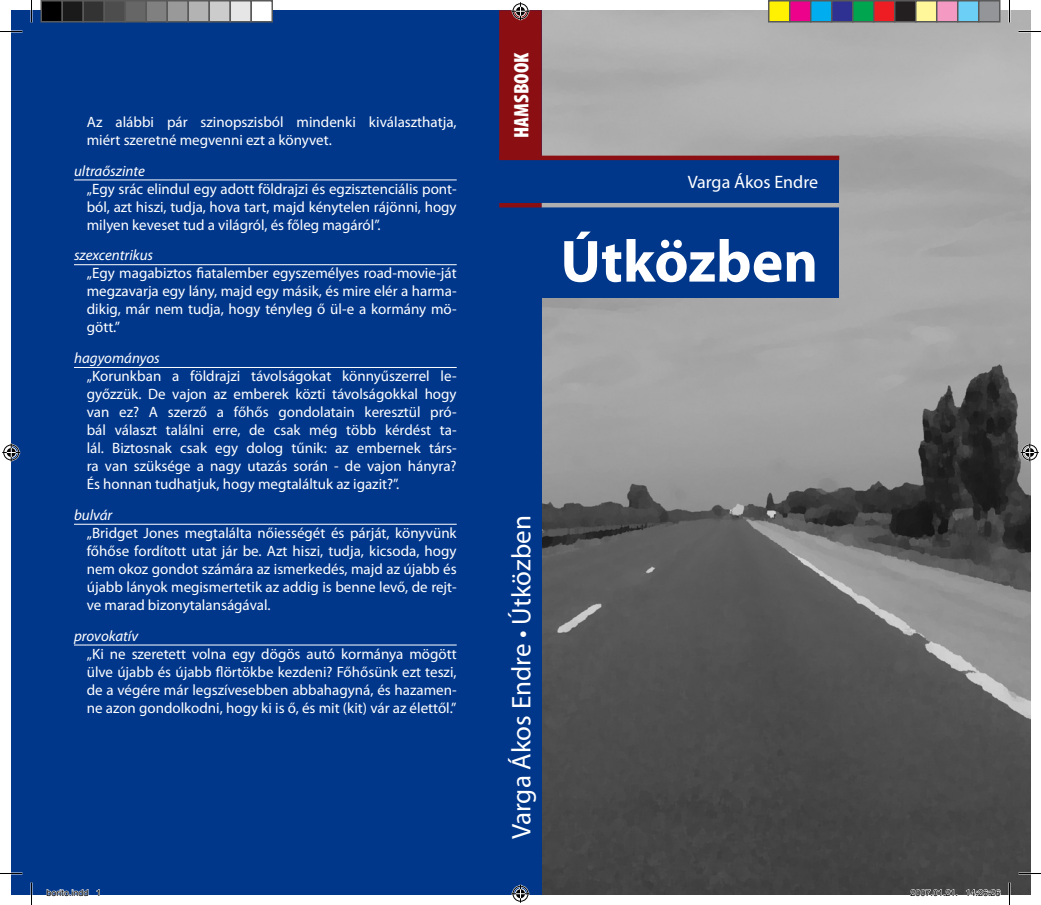
<style>
.page{position:relative;width:1041px;height:905px;background:#fff}
.page>*{position:absolute;margin:0;border:0;box-sizing:border-box;transform-origin:0 0}
.t1{font:700 60px "Myriad Pro";color:#fff}
.t2{font:27px "Myriad Pro";color:#fff}
.t3{font:900 condensed 21px "Myriad Pro";color:#fff}
.t4{font:18px "Myriad Pro";color:#fff}
.t5{font:15px/18px "Myriad Pro";color:#fff;text-align:justify}
.t6{font:italic 15px "Myriad Pro";color:#fff}
.t7{font:9px "Helvetica";color:#000}
</style>
<div class="page">
<div style="left:11px;top:10px;width:531px;height:885px;background:#00378b"></div>
<img style="left:542px;top:10px;width:489px;height:885px">
<div style="left:541px;top:159px;width:298px;height:138px;background:#00378b"></div>
<div style="left:499px;top:10px;width:43px;height:149px;background:#8b0e13"></div>
<hr style="left:74px;top:180px;width:383px;height:1px;background:#fff">
<hr style="left:74px;top:264px;width:383px;height:1px;background:#fff">
<hr style="left:74px;top:367px;width:383px;height:1px;background:#fff">
<hr style="left:74px;top:524px;width:383px;height:1px;background:#fff">
<hr style="left:74px;top:645px;width:383px;height:1px;background:#fff">
<hr style="left:499px;top:203px;width:43px;height:4px;background:#8b0e13">
<hr style="left:499px;top:156px;width:340px;height:4px;background:#8b0e13">
<hr style="left:542px;top:203px;width:297px;height:4px;background:#afafaf">
<hr style="left:0;top:872px;width:22px;height:2px;background:#fff">
<hr style="left:1018px;top:872px;width:23px;height:2px;background:#fff">
<svg style="left:0;top:31px;width:22px;height:1px"></svg>
<svg style="left:1018px;top:31px;width:23px;height:1px"></svg>
<svg style="left:0;top:873px;width:22px;height:1px"></svg>
<svg style="left:1018px;top:873px;width:23px;height:1px"></svg>
<svg style="left:31px;top:0;width:1px;height:22px"></svg>
<svg style="left:31px;top:882px;width:1px;height:23px"></svg>
<svg style="left:1009px;top:0;width:1px;height:22px"></svg>
<svg style="left:1009px;top:882px;width:1px;height:23px"></svg>
<svg style="left:511px;top:2px;width:18px;height:18px"></svg>
<svg style="left:511px;top:885px;width:18px;height:18px"></svg>
<svg style="left:2px;top:443px;width:18px;height:18px"></svg>
<svg style="left:1021px;top:443px;width:18px;height:18px"></svg>
<div style="left:41px;top:1px;width:21px;height:21px;background:#000"></div>
<div style="left:40px;top:0;width:23px;height:22px;border:2px solid #595959"></div>
<div style="left:62px;top:1px;width:21px;height:21px;background:#1a1a1a"></div>
<div style="left:62px;top:0;width:22px;height:22px;border:2px solid #595959"></div>
<div style="left:83px;top:1px;width:21px;height:21px;background:#333"></div>
<div style="left:82px;top:0;width:23px;height:22px;border:2px solid #595959"></div>
<div style="left:104px;top:1px;width:21px;height:21px;background:#4d4d4d"></div>
<div style="left:104px;top:0;width:22px;height:22px;border:2px solid #595959"></div>
<div style="left:125px;top:1px;width:21px;height:21px;background:#666"></div>
<div style="left:124px;top:0;width:23px;height:22px;border:2px solid #595959"></div>
<div style="left:146px;top:1px;width:21px;height:21px;background:#808080"></div>
<div style="left:146px;top:0;width:22px;height:22px;border:2px solid #595959"></div>
<div style="left:167px;top:1px;width:21px;height:21px;background:#999"></div>
<div style="left:166px;top:0;width:23px;height:22px;border:2px solid #595959"></div>
<div style="left:188px;top:1px;width:21px;height:21px;background:#b3b3b3"></div>
<div style="left:188px;top:0;width:22px;height:22px;border:2px solid #595959"></div>
<div style="left:209px;top:1px;width:21px;height:21px;background:#ccc"></div>
<div style="left:208px;top:0;width:23px;height:22px;border:2px solid #595959"></div>
<div style="left:230px;top:1px;width:21px;height:21px;background:#e6e6e6"></div>
<div style="left:230px;top:0;width:22px;height:22px;border:2px solid #595959"></div>
<div style="left:251px;top:1px;width:21px;height:21px;background:#fff"></div>
<div style="left:250px;top:0;width:23px;height:22px;border:2px solid #595959"></div>
<div style="left:769px;top:1px;width:21px;height:21px;background:#fff101"></div>
<div style="left:768px;top:0;width:22px;height:22px;border:2px solid #595959"></div>
<div style="left:790px;top:1px;width:21px;height:21px;background:#ed028c"></div>
<div style="left:789px;top:0;width:22px;height:22px;border:2px solid #595959"></div>
<div style="left:811px;top:1px;width:21px;height:21px;background:#00aeef"></div>
<div style="left:810px;top:0;width:22px;height:22px;border:2px solid #595959"></div>
<div style="left:832px;top:1px;width:21px;height:21px;background:#2e3092"></div>
<div style="left:831px;top:0;width:22px;height:22px;border:2px solid #595959"></div>
<div style="left:853px;top:1px;width:21px;height:21px;background:#00a54f"></div>
<div style="left:852px;top:0;width:22px;height:22px;border:2px solid #595959"></div>
<div style="left:874px;top:1px;width:21px;height:21px;background:#ee1d23"></div>
<div style="left:873px;top:0;width:22px;height:22px;border:2px solid #595959"></div>
<div style="left:895px;top:1px;width:21px;height:21px;background:#231f20"></div>
<div style="left:894px;top:0;width:22px;height:22px;border:2px solid #595959"></div>
<div style="left:916px;top:1px;width:21px;height:21px;background:#fff79a"></div>
<div style="left:915px;top:0;width:22px;height:22px;border:2px solid #595959"></div>
<div style="left:937px;top:1px;width:21px;height:21px;background:#f499c2"></div>
<div style="left:936px;top:0;width:22px;height:22px;border:2px solid #595959"></div>
<div style="left:958px;top:1px;width:21px;height:21px;background:#6bcff6"></div>
<div style="left:957px;top:0;width:22px;height:22px;border:2px solid #595959"></div>
<div style="left:979px;top:1px;width:21px;height:21px;background:#939598"></div>
<div style="left:978px;top:0;width:22px;height:22px;border:2px solid #595959"></div>
<svg style="left:46px;top:889px;width:43px;height:6px"></svg>
<svg style="left:96px;top:889px;width:4px;height:6px"></svg>
<svg style="left:910px;top:889px;width:48px;height:6px"></svg>
<svg style="left:966px;top:889px;width:35px;height:6px"></svg>
<p class="t5" style="left:87px;top:112px;width:371px">Az alábbi pár szinopszisból mindenki kiválaszthatja, miért szeretné megvenni ezt a könyvet.</p>
<p class="t6" style="left:74px;top:161px;width:72px">ultraőszinte</p>
<p class="t5" style="left:87px;top:179px;width:371px">„Egy srác elindul egy adott földrajzi és egzisztenciális pont&shy;ból, azt hiszi, tudja, hova tart, majd kénytelen rájönni, hogy milyen keveset tud a világról, és főleg magáról”.</p>
<p class="t6" style="left:74px;top:246px;width:81px">szexcentrikus</p>
<p class="t5" style="left:87px;top:264px;width:371px">„Egy magabiztos fiatalember egyszemélyes road-movie-ját megzavarja egy lány, majd egy másik, és mire elér a harma&shy;dikig, már nem tudja, hogy tényleg ő ül-e a kormány mö&shy;gött.”</p>
<p class="t6" style="left:74px;top:349px;width:87px">hagyományos</p>
<p class="t5" style="left:87px;top:367px;width:371px">„Korunkban a földrajzi távolságokat könnyűszerrel le&shy;győzzük. De vajon az emberek közti távolságokkal hogy van ez? A szerző a főhős gondolatain keresztül pró&shy;bál választ találni erre, de csak még több kérdést ta&shy;lál. Biztosnak csak egy dolog tűnik: az embernek társ&shy;ra van szüksége a nagy utazás során - de vajon hányra?<br>És honnan tudhatjuk, hogy megtaláltuk az igazit?”.</p>
<p class="t6" style="left:74px;top:505px;width:40px">bulvár</p>
<p class="t5" style="left:87px;top:523px;width:371px">„Bridget Jones megtalálta nőiességét és párját, könyvünk főhőse fordított utat jár be. Azt hiszi, tudja, kicsoda, hogy nem okoz gondot számára az ismerkedés, majd az újabb és újabb lányok megismertetik az addig is benne levő, de rejt&shy;ve marad bizonytalanságával.</p>
<p class="t6" style="left:74px;top:626px;width:66px">provokatív</p>
<p class="t5" style="left:87px;top:644px;width:371px">„Ki ne szeretett volna egy dögös autó kormánya mögött ülve újabb és újabb flörtökbe kezdeni? Főhősünk ezt teszi, de a végére már legszívesebben abbahagyná, és hazamen&shy;ne azon gondolkodni, hogy ki is ő, és mit (kit) vár az élettől.”</p>
<h3 class="t3" style="left:508px;top:138px;width:87px;rotate:-90deg">HAMSBOOK</h3>
<p class="t4" style="left:688px;top:171px;width:132px">Varga Ákos Endre</p>
<h1 class="t1" style="left:560px;top:222px;width:259px">Útközben</h1>
<h2 class="t2" style="left:505px;top:839px;width:325px;rotate:-90deg">Varga Ákos Endre • Útközben</h2>
<p class="t7" style="left:46px;top:888px;width:56px">borito.indd 1</p>
<p class="t7" style="left:910px;top:888px;width:92px">2007.01.21. 14:26:26</p>
</div>
